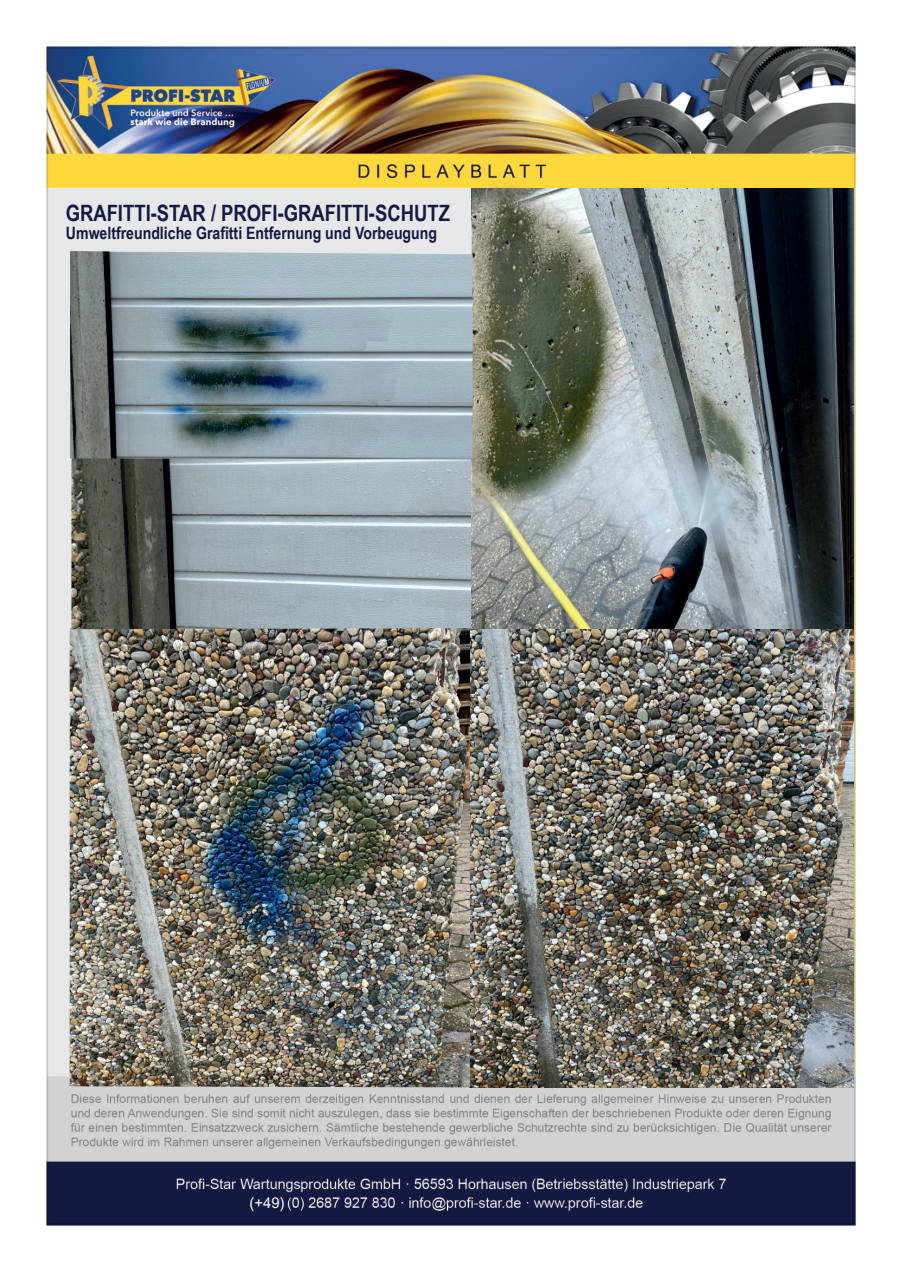
<style>
.page{position:relative;width:902px;height:1272px;background:#fff}
.page>*{position:absolute;margin:0;border:0;box-sizing:border-box;transform-origin:0 0}
.t1{font:700 22.5px "Arial Narrow";color:#161941}
.t2{font:700 17.1px "Arial Narrow";color:#161941}
.t3{font:14.85px "Arial";color:#fff}
</style>
<div class="page">
<img style="left:46px;top:46px;width:810px;height:1180px">
<div style="left:254px;top:1195px;width:30px;height:17px;background:#141a42"></div>
<img style="left:70px;top:628px;width:783px;height:459px">
<img style="left:71px;top:459px;width:401px;height:170px">
<img style="left:471px;top:189px;width:382px;height:439px">
<img style="left:468px;top:156px;width:205px;height:426px">
<img style="left:70px;top:251px;width:402px;height:208px">
<h1 class="t1" style="left:66px;top:196px;width:386px">GRAFITTI-STAR / PROFI-GRAFITTI-SCHUTZ</h1>
<p class="t2" style="left:66px;top:220px;width:372px">Umweltfreundliche Grafitti Entfernung und Vorbeugung</p>
<p class="t3" style="left:249px;top:1191px;width:37px">(+49)</p>
</div>
